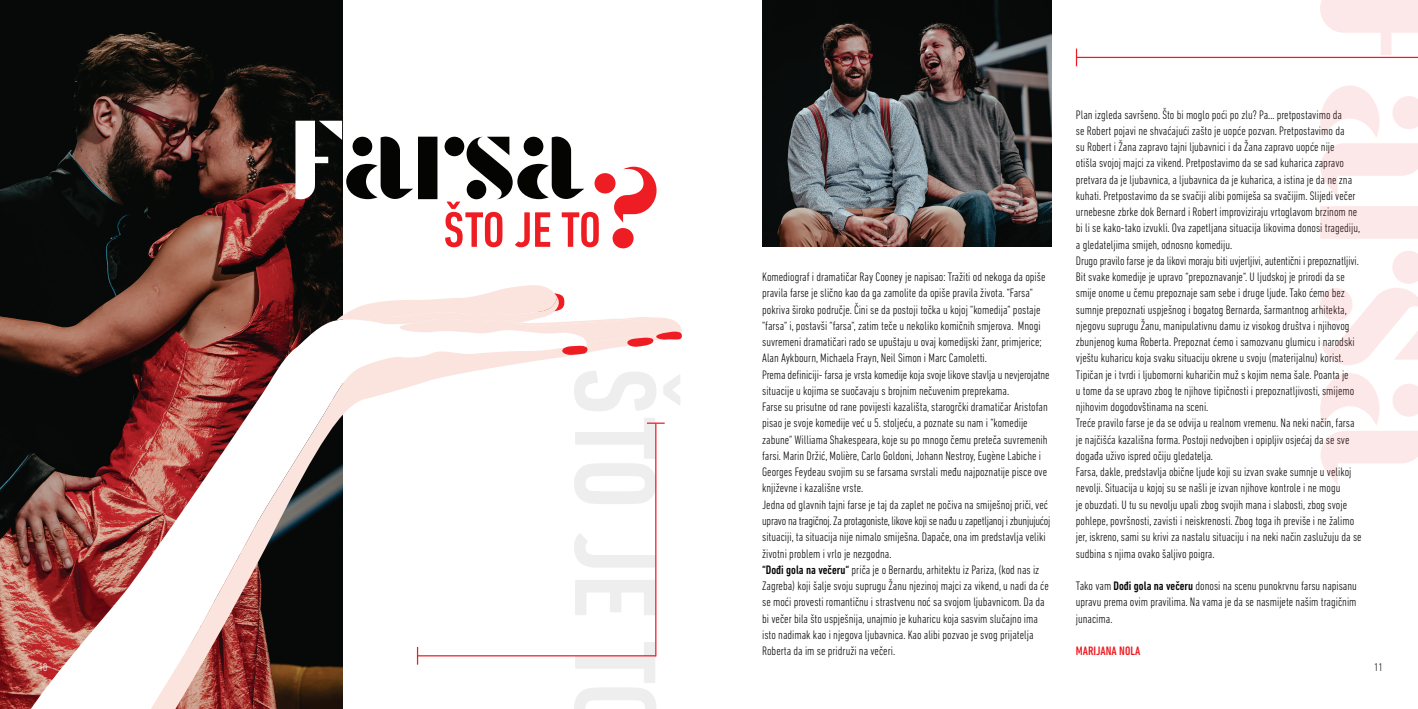
<style>
.page{position:relative;width:1418px;height:709px;background:#fff}
.page>*{position:absolute;margin:0;border:0;box-sizing:border-box;transform-origin:0 0}
.t1{font:500 condensed 50.75px "DIN Next LT Pro";letter-spacing:-.01em;color:#ee1d23}
.t2{font:300 condensed 12.5px/16.2px "DIN Next LT Pro";color:#040503}
.t3{font:500 condensed 12.5px "DIN Next LT Pro";color:#ee1d23}
.t4{font:300 condensed 11.25px "DIN Next LT Pro";color:#fff}
.t5{font:300 condensed 11.25px "DIN Next LT Pro";color:#040503}
.s1{font-weight:500}
</style>
<div class="page">
<img style="left:0;top:0;width:342px;height:345px">
<img style="left:762px;top:0;width:289px;height:246px">
<svg style="left:2px;top:318px;width:584px;height:339px;background:#855449"></svg>
<svg style="left:0;top:345px;width:585px;height:364px"></svg>
<svg style="left:336px;top:284px;width:346px;height:72px"></svg>
<hr style="left:1076px;top:57px;width:341px;height:1px;background:#ee1d23">
<hr style="left:417px;top:655px;width:239px;height:1px;background:#ee1d23">
<svg style="left:1075px;top:49px;width:2px;height:17px"></svg>
<svg style="left:417px;top:647px;width:1px;height:17px"></svg>
<hr style="left:655px;top:423px;width:1px;height:233px;background:#ee1d23">
<svg style="left:647px;top:422px;width:17px;height:2px"></svg>
<svg style="left:295px;top:121px;width:289px;height:78px"></svg>
<svg style="left:1319px;top:0;width:98px;height:59px"></svg>
<svg style="left:1320px;top:85px;width:97px;height:112px"></svg>
<svg style="left:1320px;top:206px;width:97px;height:159px"></svg>
<svg style="left:1320px;top:373px;width:97px;height:112px"></svg>
<svg style="left:594px;top:167px;width:62px;height:81px"></svg>
<h1 class="t1" style="left:443px;top:201px;width:159px">ŠTO JE TO</h1>
<p class="t2" style="left:762px;top:269px;width:290px">Komediograf i dramatičar Ray Cooney je napisao: Tražiti od nekoga da opiše pravila farse je slično kao da ga zamolite da opiše pravila života. “Farsa“ pokriva široko područje. Čini se da postoji točka u kojoj “komedija“ postaje “farsa“ i, postavši “farsa“, zatim teče u nekoliko komičnih smjerova. Mnogi suvremeni dramatičari rado se upuštaju u ovaj komedijski žanr, primjerice; Alan Aykbourn, Michaela Frayn, Neil Simon i Marc Camoletti.<br>Prema definiciji- farsa je vrsta komedije koja svoje likove stavlja u nevjerojatne situacije u kojima se suočavaju s brojnim nečuvenim preprekama.<br>Farse su prisutne od rane povijesti kazališta, starogrčki dramatičar Aristofan pisao je svoje komedije već u 5. stoljeću, a poznate su nam i “komedije zabune“ Williama Shakespeara, koje su po mnogo čemu preteča suvremenih farsi. Marin Držić, Molière, Carlo Goldoni, Johann Nestroy, Eugène Labiche i Georges Feydeau svojim su se farsama svrstali među najpoznatije pisce ove književne i kazališne vrste.<br>Jedna od glavnih tajni farse je taj da zaplet ne počiva na smiješnoj priči, već upravo na tragičnoj. Za protagoniste, likove koji se nađu u zapetljanoj i zbunjujućoj situaciji, ta situacija nije nimalo smiješna. Dapače, ona im predstavlja veliki životni problem i vrlo je nezgodna.<br><span class="s1">“Dođi gola na večeru“</span> priča je o Bernardu, arhitektu iz Pariza, (kod nas iz Zagreba) koji šalje svoju suprugu Žanu njezinoj majci za vikend, u nadi da će se moći provesti romantičnu i strastvenu noć sa svojom ljubavnicom. Da da bi večer bila što uspješnija, unajmio je kuharicu koja sasvim slučajno ima isto nadimak kao i njegova ljubavnica. Kao alibi pozvao je svog prijatelja Roberta da im se pridruži na večeri.</p>
<p class="t2" style="left:1075px;top:106px;width:287px">Plan izgleda savršeno. Što bi moglo poći po zlu? Pa... pretpostavimo da<br>se Robert pojavi ne shvaćajući zašto je uopće pozvan. Pretpostavimo da<br>su Robert i Žana zapravo tajni ljubavnici i da Žana zapravo uopće nije<br>otišla svojoj majci za vikend. Pretpostavimo da se sad kuharica zapravo pretvara da je ljubavnica, a ljubavnica da je kuharica, a istina je da ne zna kuhati. Pretpostavimo da se svačiji alibi pomiješa sa svačijim. Slijedi večer urnebesne zbrke dok Bernard i Robert improviziraju vrtoglavom brzinom ne bi li se kako-tako izvukli. Ova zapetljana situacija likovima donosi tragediju, a gledateljima smijeh, odnosno komediju.<br>Drugo pravilo farse je da likovi moraju biti uvjerljivi, autentični i prepoznatljivi.<br>Bit svake komedije je upravo “prepoznavanje“. U ljudskoj je prirodi da se smije onome u čemu prepoznaje sam sebe i druge ljude. Tako ćemo bez sumnje prepoznati uspješnog i bogatog Bernarda, šarmantnog arhitekta, njegovu suprugu Žanu, manipulativnu damu iz visokog društva i njihovog zbunjenog kuma Roberta. Prepoznat ćemo i samozvanu glumicu i narodski vještu kuharicu koja svaku situaciju okrene u svoju (materijalnu) korist.<br>Tipičan je i tvrdi i ljubomorni kuharičin muž s kojim nema šale. Poanta je<br>u tome da se upravo zbog te njihove tipičnosti i prepoznatljivosti, smijemo njihovim dogodovštinama na sceni.<br>Treće pravilo farse je da se odvija u realnom vremenu. Na neki način, farsa je najčišća kazališna forma. Postoji nedvojben i opipljiv osjećaj da se sve događa uživo ispred očiju gledatelja.<br>Farsa, dakle, predstavlja obične ljude koji su izvan svake sumnje u velikoj nevolji. Situacija u kojoj su se našli je izvan njihove kontrole i ne mogu<br>je obuzdati. U tu su nevolju upali zbog svojih mana i slabosti, zbog svoje pohlepe, površnosti, zavisti i neiskrenosti. Zbog toga ih previše i ne žalimo jer, iskreno, sami su krivi za nastalu situaciju i na neki način zaslužuju da se sudbina s njima ovako šaljivo poigra.</p>
<p class="t2" style="left:1075px;top:577px;width:282px;text-align:justify">Tako vam <span class="s1">Dođi gola na večeru</span> donosi na scenu punokrvnu farsu napisanu upravu prema ovim pravilima. Na vama je da se nasmijete našim tragičnim junacima.</p>
<p class="t3" style="left:1075px;top:643px;width:66px">MARIJANA NOLA</p>
<p class="t4" style="left:39px;top:660px;width:10px">10</p>
<p class="t5" style="left:1374px;top:660px;width:10px">11</p>
</div>
